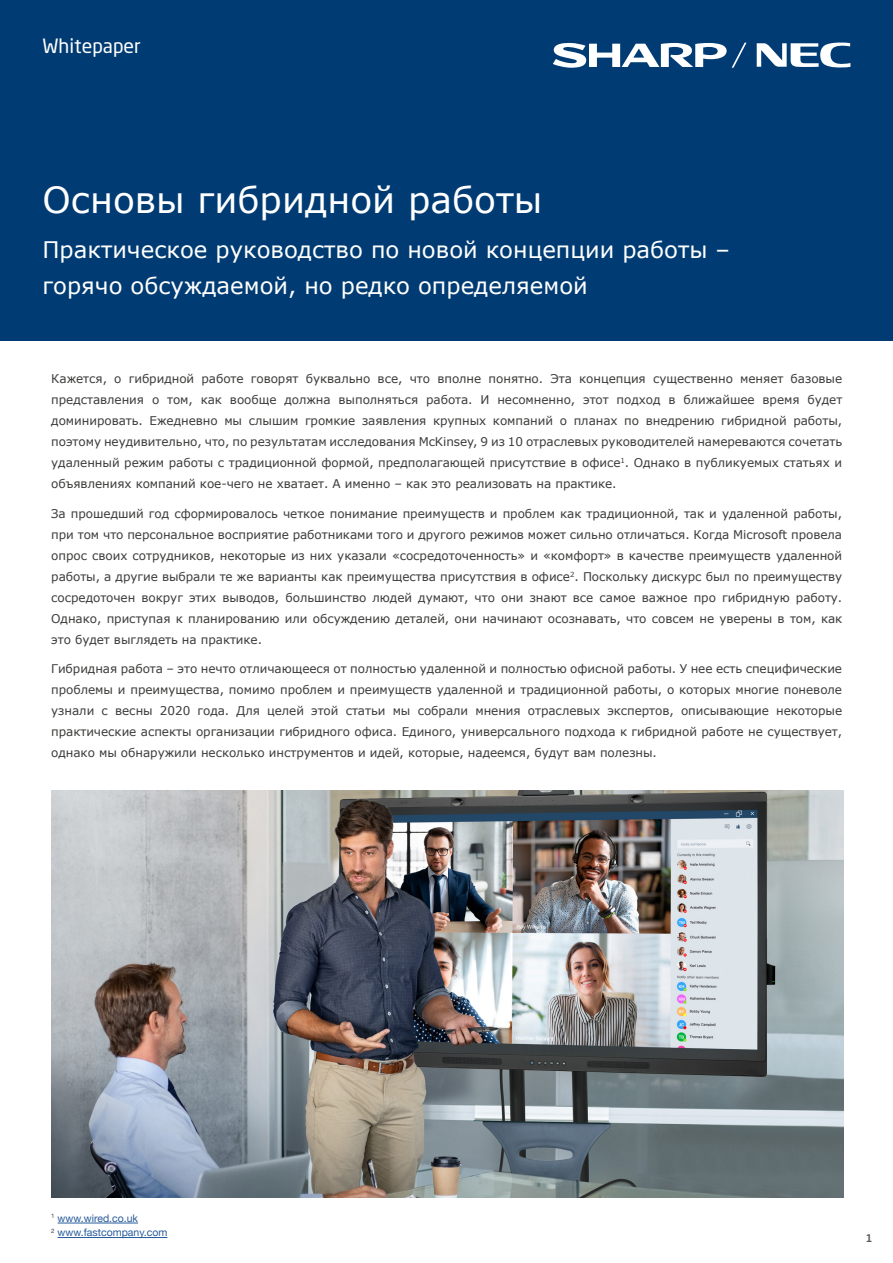
<style>
.page{position:relative;width:893px;height:1263px;background:#fff}
.page>*{position:absolute;margin:0;border:0;box-sizing:border-box;transform-origin:0 0}
.t1{font:36px "Verdana";color:#fff}
.t2{font:22.8px/35.5px "Verdana";color:#fff}
.t3{font:19.5px "Neo Sans Pro";color:#fff}
.t4{font:12px/21px "Verdana";letter-spacing:-.005em;color:#3c3c3b;text-align:justify}
.t5{font:10.5px/14.5px "Helvetica Neue";color:#275b9b}
.t6{font:500 10.5px "Neo Sans Pro";color:#575756}
</style>
<div class="page">
<img style="left:51px;top:791px;width:793px;height:406px">
<div style="left:0;top:0;width:893px;height:340px;background:#003c73"></div>
<hr style="left:58px;top:1223px;width:80px;height:1px;background:#275b9b">
<hr style="left:58px;top:1237px;width:109px;height:1px;background:#275b9b">
<svg style="left:757px;top:42px;width:93px;height:26px"></svg>
<svg style="left:553px;top:43px;width:193px;height:25px"></svg>
<h3 class="t3" style="left:43px;top:34px;width:100px">Whitepaper</h3>
<h1 class="t1" style="left:43px;top:177px;width:501px">Основы гибридной работы</h1>
<h2 class="t2" style="left:43px;top:232px;width:689px">Практическое руководство по новой концепции работы – горячо обсуждаемой, но редко определяемой</h2>
<p class="t4" style="left:51px;top:369px;width:792px">Кажется, о гибридной работе говорят буквально все, что вполне понятно. Эта концепция существенно меняет базовые представления о том, как вообще должна выполняться работа. И несомненно, этот подход в ближайшее время будет доминировать. Ежедневно мы слышим громкие заявления крупных компаний о планах по внедрению гибридной работы, поэтому неудивительно, что, по результатам исследования McKinsey, 9 из 10 отраслевых руководителей намереваются сочетать удаленный режим работы с традиционной формой, предполагающей присутствие в офисе<sup>1</sup>. Однако в публикуемых статьях и объявлениях компаний кое-чего не хватает. А именно – как это реализовать на практике.</p>
<p class="t4" style="left:51px;top:503px;width:793px">За прошедший год сформировалось четкое понимание преимуществ и проблем как традиционной, так и удаленной работы, при том что персональное восприятие работниками того и другого режимов может сильно отличаться. Когда Microsoft провела опрос своих сотрудников, некоторые из них указали «сосредоточенность» и «комфорт» в качестве преимуществ удаленной работы, а другие выбрали те же варианты как преимущества присутствия в офисе<sup>2</sup>. Поскольку дискурс был по преимуществу сосредоточен вокруг этих выводов, большинство людей думают, что они знают все самое важное про гибридную работу.<br>Однако, приступая к планированию или обсуждению деталей, они начинают осознавать, что совсем не уверены в том, как это будет выглядеть на практике.</p>
<p class="t4" style="left:51px;top:659px;width:792px">Гибридная работа – это нечто отличающееся от полностью удаленной и полностью офисной работы. У нее есть специфические проблемы и преимущества, помимо проблем и преимуществ удаленной и традиционной работы, о которых многие поневоле узнали с весны 2020 года. Для целей этой статьи мы собрали мнения отраслевых экспертов, описывающие некоторые практические аспекты организации гибридного офиса. Единого, универсального подхода к гибридной работе не существует, однако мы обнаружили несколько инструментов и идей, которые, надеемся, будут вам полезны.</p>
<p class="t5" style="left:51px;top:1211px;width:118px"><sup>1</sup> www.wired.co.uk<br><sup>2</sup> www.fastcompany.com</p>
<p class="t6" style="left:866px;top:1231px;width:8px">1</p>
</div>
